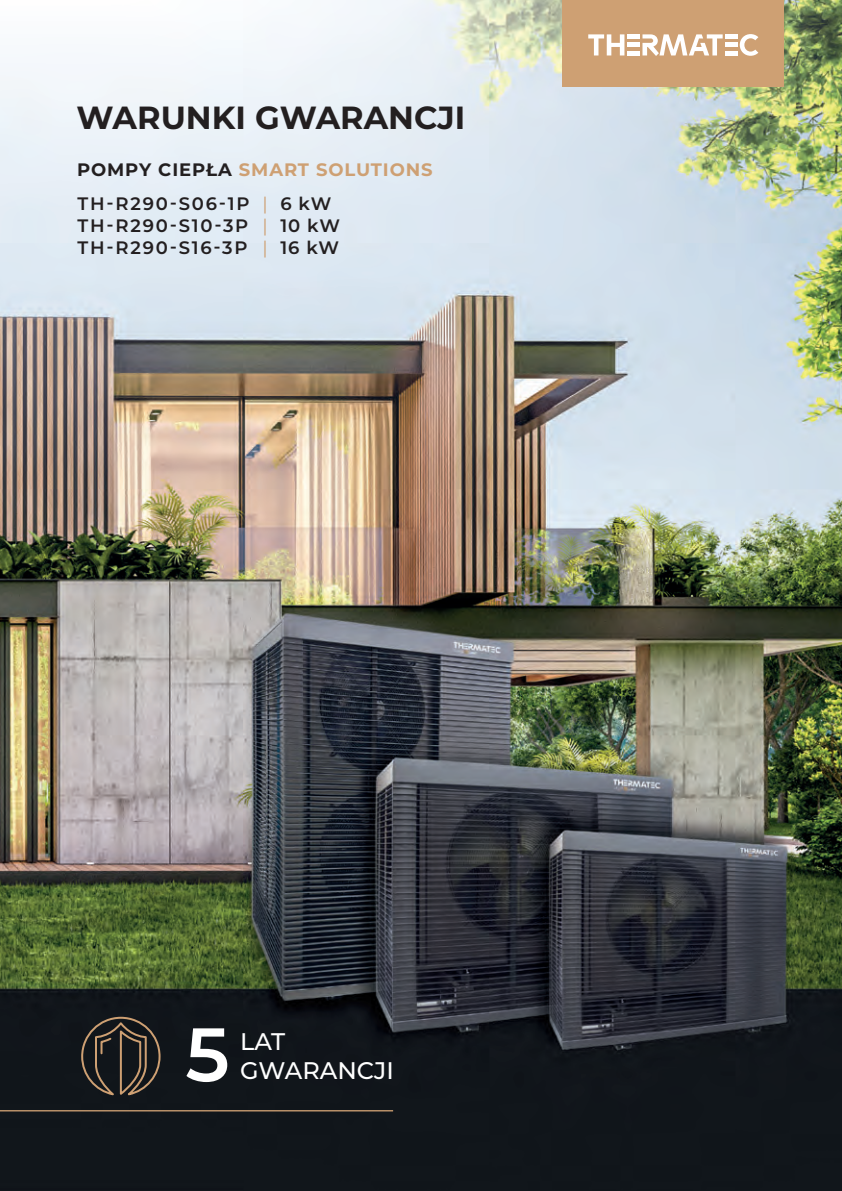
<style>
.page{position:relative;width:842px;height:1191px;background:#fff}
.page>*{position:absolute;margin:0;border:0;box-sizing:border-box;transform-origin:0 0}
.Header_2{font:600 75.6px "Montserrat";color:#fff}
.Header_2-2{font:700 32px "Montserrat";color:#231f20}
.Header_2-3{font:500 24px "Montserrat";color:#fff}
.t1{font:600 18px "Montserrat";letter-spacing:.1em;color:#231f20}
.t2{font:700 18px "Montserrat";letter-spacing:.05em;color:#cea073}
.s1{color:#231f20}
.s2{font-weight:400;color:#cea073}
</style>
<div class="page">
<img style="left:0;top:0;width:842px;height:1191px">
<div style="left:563px;top:0;width:221px;height:87px;background:#cea073"></div>
<svg style="left:588px;top:34px;width:36px;height:21px"></svg>
<hr style="left:627px;top:43px;width:13px;height:4px;background:#fff">
<hr style="left:627px;top:51px;width:13px;height:4px;background:#fff">
<hr style="left:627px;top:34px;width:13px;height:4px;background:#fff">
<hr style="left:725px;top:34px;width:13px;height:4px;background:#fff">
<hr style="left:725px;top:43px;width:13px;height:4px;background:#fff">
<hr style="left:725px;top:51px;width:13px;height:4px;background:#fff">
<svg style="left:740px;top:34px;width:18px;height:22px"></svg>
<svg style="left:642px;top:34px;width:81px;height:22px"></svg>
<svg style="left:80px;top:1015px;width:82px;height:82px"></svg>
<hr style="left:0;top:1110px;width:393px;height:1px;background:#cea073">
<p class="Header_2-2" style="left:77px;top:94px;width:390px">WARUNKI GWARANCJI</p>
<p class="t2" style="left:77px;top:157px;width:357px"><span class="s1">POMPY CIEPŁA</span> SMART SOLUTIONS</p>
<p class="t1" style="left:77px;top:191px;width:174px">TH-R290-S06-1P</p>
<p class="t1" style="left:77px;top:213px;width:172px">TH-R290-S10-3P</p>
<p class="t1" style="left:77px;top:235px;width:172px">TH-R290-S16-3P</p>
<p class="t1" style="left:263px;top:191px;width:70px"><span class="s2">|</span> 6 kW</p>
<p class="t1" style="left:263px;top:213px;width:79px"><span class="s2">|</span> 10 kW</p>
<p class="t1" style="left:263px;top:235px;width:78px"><span class="s2">|</span> 16 kW</p>
<p class="Header_2" style="left:185px;top:1000px;width:46px">5</p>
<p class="Header_2-3" style="left:240px;top:1025px;width:47px">LAT</p>
<p class="Header_2-3" style="left:240px;top:1054px;width:155px">GWARANCJI</p>
</div>
